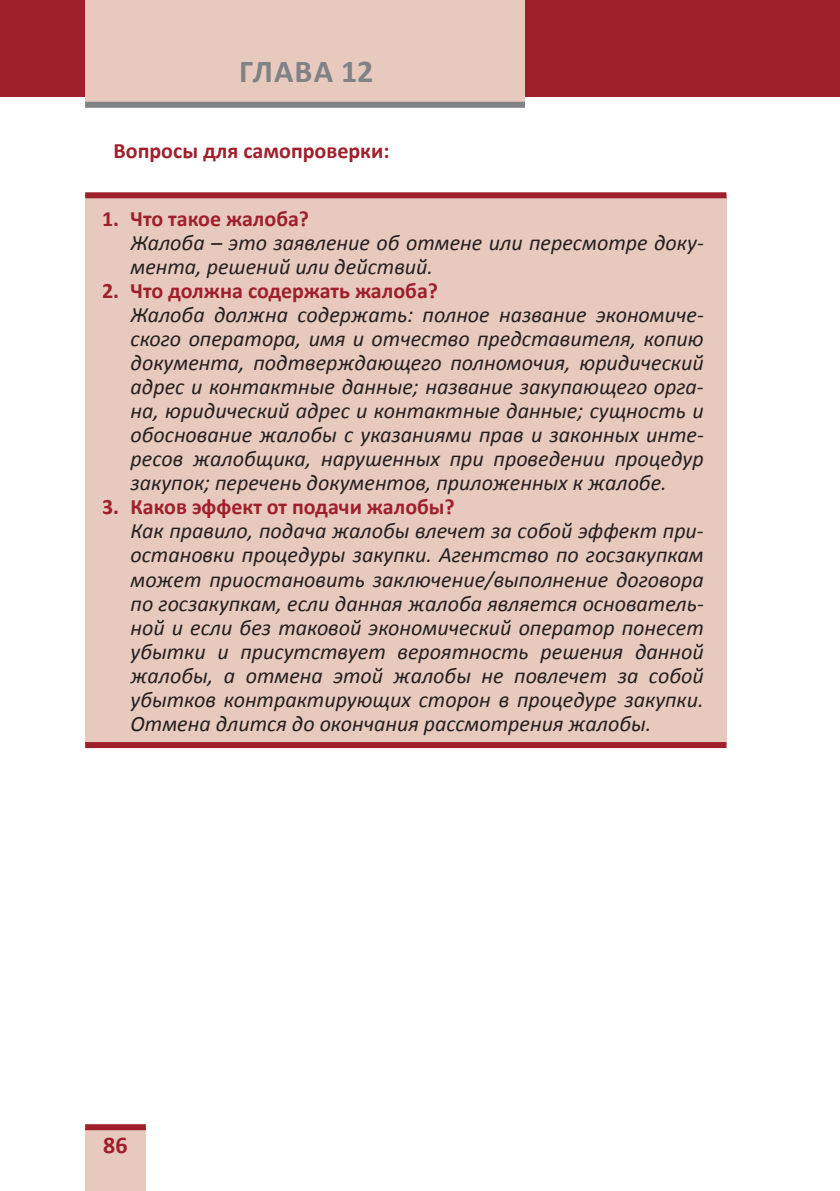
<style>
.page{position:relative;width:840px;height:1191px;background:#fff}
.page>*{position:absolute;margin:0;border:0;box-sizing:border-box;transform-origin:0 0}
.t1{font:700 32px "Calibri";color:#808285}
.t2{font:700 24px "Calibri";color:#9f1f2b}
.t3{font:italic 22px/24px "Calibri";color:#231f20;text-align:justify}
.t4{font:700 22px "Calibri";color:#9f1f2b}
</style>
<div class="page">
<div style="left:0;top:0;width:839px;height:97px;background:#9f1f2b"></div>
<div style="left:85px;top:0;width:439px;height:104px;background:#e7c9be"></div>
<div style="left:85px;top:102px;width:439px;height:6px;background:#808285"></div>
<div style="left:85px;top:1128px;width:61px;height:63px;background:#e7c9be"></div>
<div style="left:85px;top:1124px;width:61px;height:6px;background:#9f1f2b"></div>
<div style="left:85px;top:195px;width:641px;height:550px;background:#e7c9be"></div>
<div style="left:85px;top:192px;width:641px;height:6px;background:#9f1f2b"></div>
<div style="left:85px;top:742px;width:641px;height:6px;background:#9f1f2b"></div>
<h1 class="t1" style="left:239px;top:51px;width:135px">гла ва 12</h1>
<p class="t4" style="left:113px;top:137px;width:277px">Вопросы для самопроверки:</p>
<p class="t4" style="left:102px;top:205px;width:208px">1. Что такое жалоба?</p>
<p class="t3" style="left:130px;top:230px;width:574px;text-indent:-28px">Жалоба – это заявление об отмене или пересмотре доку&shy;мента, решений или действий.</p>
<p class="t4" style="left:102px;top:277px;width:337px">2. Что должна содержать жалоба?</p>
<p class="t3" style="left:130px;top:302px;width:574px;text-indent:-28px">Жалоба должна содержать: полное название экономиче&shy;ского оператора, имя и отчество представителя, копию документа, подтверждающего полномочия, юридический адрес и контактные данные; название закупающего орга&shy;на, юридический адрес и контактные данные; сущность и обоснование жалобы с указаниями прав и законных инте&shy;ресов жалобщика, нарушенных при проведении процедур закупок; перечень документов, приложенных к жалобе.</p>
<p class="t4" style="left:102px;top:493px;width:354px">3. Каков эффект от подачи жалобы?</p>
<p class="t3" style="left:130px;top:518px;width:574px">Как правило, подача жалобы влечет за собой эффект при&shy;остановки процедуры закупки. Агентство по госзакупкам может приостановить заключение/выполнение договора по госзакупкам, если данная жалоба является основатель&shy;ной и если без таковой экономический оператор понесет убытки и присутствует вероятность решения данной жалобы, а отмена этой жалобы не повлечет за собой убытков контрактирующих сторон в процедуре закупки.<br>Отмена длится до окончания рассмотрения жалобы.</p>
<p class="t2" style="left:103px;top:1129px;width:26px">86</p>
</div>
